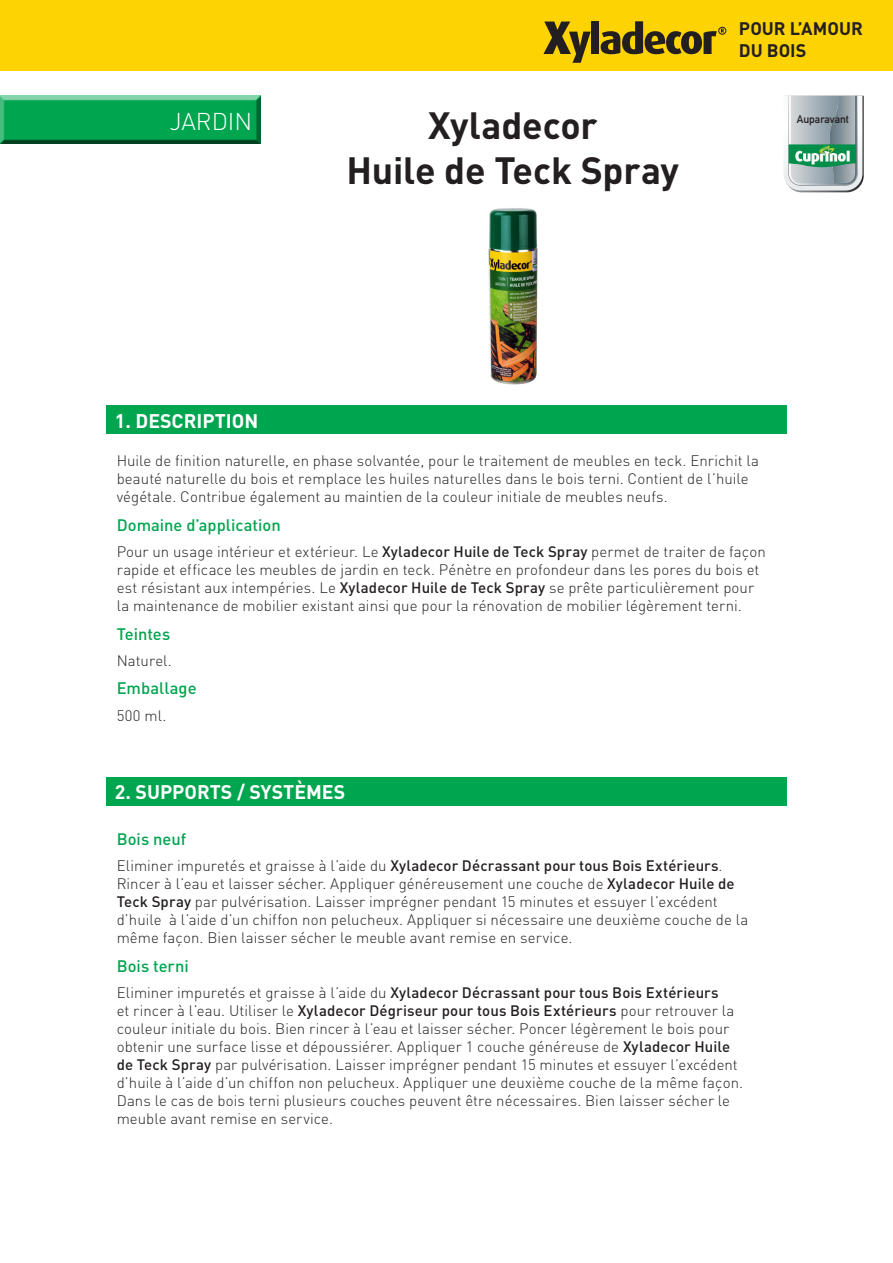
<style>
.page{position:relative;width:893px;height:1263px;background:#fff}
.page>*{position:absolute;margin:0;border:0;box-sizing:border-box;transform-origin:0 0}
.t1{font:700 37.5px/45px "DIN";letter-spacing:-.005em;color:#231f20;text-align:center}
.t2{font:300 24px "DIN";color:#fff}
.t3{font:700 19.5px "DIN";color:#fff}
.t4{font:700 18px "DIN";color:#231f20}
.t5{font:500 16.5px "DIN";color:#00a54f}
.t6{font:300 15px/18px "DIN";letter-spacing:.005em;color:#231f20}
.t7{font:10.95px "DIN Mittelschrift Std";color:#231f20}
.s1{font-weight:500}
</style>
<div class="page">
<div style="left:0;top:0;width:893px;height:70px;background:#fed304"></div>
<div style="left:106px;top:405px;width:681px;height:29px;background:#00a54f"></div>
<div style="left:106px;top:777px;width:681px;height:28px;background:#00a54f"></div>
<img style="left:488px;top:208px;width:50px;height:177px">
<svg style="left:0;top:95px;width:261px;height:49px;fill:#00a54f"></svg>
<svg style="left:784px;top:96px;width:80px;height:96px"></svg>
<img style="left:788px;top:144px;width:68px;height:23px">
<svg style="left:543px;top:21px;width:184px;height:42px"></svg>
<p class="t4" style="left:739px;top:17px;width:125px">POUR L’AMOUR</p>
<p class="t4" style="left:739px;top:39px;width:69px">DU BOIS</p>
<p class="t1" style="left:346px;top:101px;width:334px">Xyladecor<br>Huile de Teck Spray</p>
<h2 class="t2" style="left:170px;top:106px;width:84px">JARDIN</h2>
<p class="t7" style="left:797px;top:112px;width:54px">Auparavant</p>
<p class="t3" style="left:115px;top:408px;width:145px">1. DESCRIPTION</p>
<p class="t6" style="left:117px;top:452px;width:644px">Huile de finition naturelle, en phase solvantée, pour le traitement de meubles en teck. Enrichit la beauté naturelle du bois et remplace les huiles naturelles dans le bois terni. Contient de l’huile végétale. Contribue également au maintien de la couleur initiale de meubles neufs.</p>
<p class="t5" style="left:117px;top:514px;width:166px">Domaine d’application</p>
<p class="t6" style="left:117px;top:543px;width:651px">Pour un usage intérieur et extérieur. Le <span class="s1">Xyladecor Huile de Teck Spray</span> permet de traiter de façon rapide et efficace les meubles de jardin en teck. Pénètre en profondeur dans les pores du bois et est résistant aux intempéries. Le <span class="s1">Xyladecor Huile de Teck Spray</span> se prête particulièrement pour la maintenance de mobilier existant ainsi que pour la rénovation de mobilier légèrement terni.</p>
<p class="t5" style="left:117px;top:623px;width:55px">Teintes</p>
<p class="t6" style="left:117px;top:651px;width:57px">Naturel.</p>
<p class="t5" style="left:117px;top:678px;width:81px">Emballage</p>
<p class="t6" style="left:117px;top:706px;width:51px">500 ml.</p>
<p class="t3" style="left:115px;top:779px;width:232px">2. SUPPORTS / SYSTÈMES</p>
<p class="t5" style="left:117px;top:828px;width:71px">Bois neuf</p>
<p class="t6" style="left:117px;top:857px;width:633px">Eliminer impuretés et graisse à l’aide du <span class="s1">Xyladecor Décrassant pour tous Bois Extérieurs</span>.<br>Rincer à l’eau et laisser sécher. Appliquer généreusement une couche de <span class="s1">Xyladecor Huile de Teck Spray</span> par pulvérisation. Laisser imprégner pendant 15 minutes et essuyer l’excédent d’huile à l’aide d’un chiffon non pelucheux. Appliquer si nécessaire une deuxième couche de la même façon. Bien laisser sécher le meuble avant remise en service.</p>
<p class="t5" style="left:117px;top:955px;width:74px">Bois terni</p>
<p class="t6" style="left:117px;top:984px;width:628px">Eliminer impuretés et graisse à l’aide du <span class="s1">Xyladecor Décrassant pour tous Bois Extérieurs<br></span>et rincer à l’eau. Utiliser le <span class="s1">Xyladecor Dégriseur pour tous Bois Extérieurs</span> pour retrouver la couleur initiale du bois. Bien rincer à l’eau et laisser sécher. Poncer légèrement le bois pour obtenir une surface lisse et dépoussiérer. Appliquer 1 couche généreuse de <span class="s1">Xyladecor Huile de Teck Spray</span> par pulvérisation. Laisser imprégner pendant 15 minutes et essuyer l’excédent d’huile à l’aide d’un chiffon non pelucheux. Appliquer une deuxième couche de la même façon.<br>Dans le cas de bois terni plusieurs couches peuvent être nécessaires. Bien laisser sécher le meuble avant remise en service.</p>
</div>
